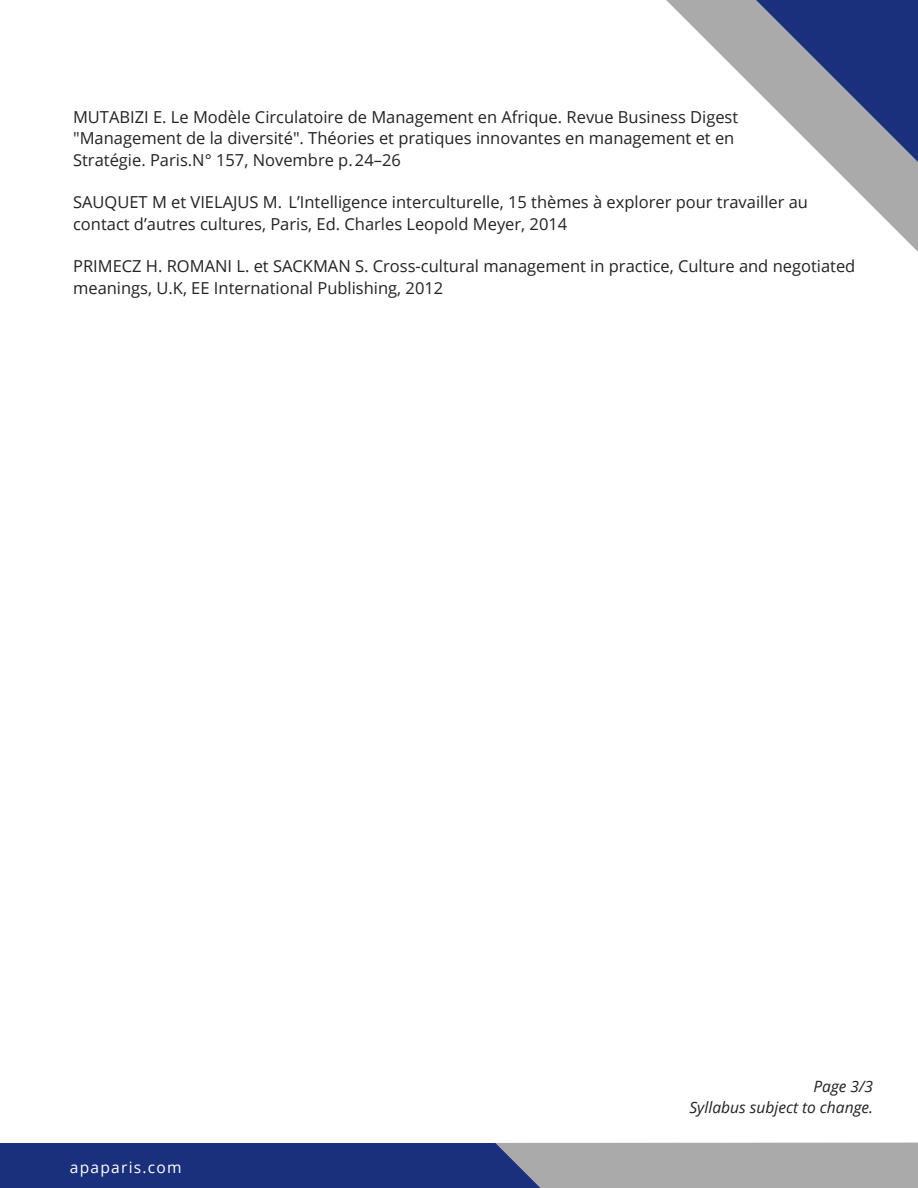
<style>
.page{position:relative;width:918px;height:1188px;background:#fff}
.page>*{position:absolute;margin:0;border:0;box-sizing:border-box;transform-origin:0 0}
.t1{font:16.5px/21.3px "Open Sans";color:#222}
.t2{font:italic 15.6px/21.3px "Open Sans";color:#222;text-align:right}
.t3{font:15.6px "Open Sans";letter-spacing:.08em;color:#fff}
</style>
<div class="page">
<div style="left:0;top:1143px;width:745px;height:45px;background:#1a307c"></div>
<svg style="left:495px;top:1142px;width:423px;height:46px;background:#a4a5a9"></svg>
<svg style="left:673px;top:0;width:245px;height:247px"></svg>
<p class="t1" style="left:73px;top:106px;width:667px">MUTABIZI E. Le Modèle Circulatoire de Management en Afrique. Revue Business Digest "Management de la diversité". Théories et pratiques innovantes en management et en<br>Stratégie. Paris.N° 157, Novembre p.24–26</p>
<p class="t1" style="left:73px;top:191px;width:736px">SAUQUET M et VIELAJUS M. L’Intelligence interculturelle, 15 thèmes à explorer pour travailler au contact d’autres cultures, Paris, Ed. Charles Leopold Meyer, 2014</p>
<p class="t1" style="left:73px;top:255px;width:784px">PRIMECZ H. ROMANI L. et SACKMAN S. Cross-cultural management in practice, Culture and negotiated meanings, U.K, EE International Publishing, 2012</p>
<p class="t3" style="left:70px;top:1156px;width:113px">apaparis.com</p>
<p class="t2" style="left:689px;top:1075px;width:185px">Page 3/3<br>Syllabus subject to change.</p>
</div>
